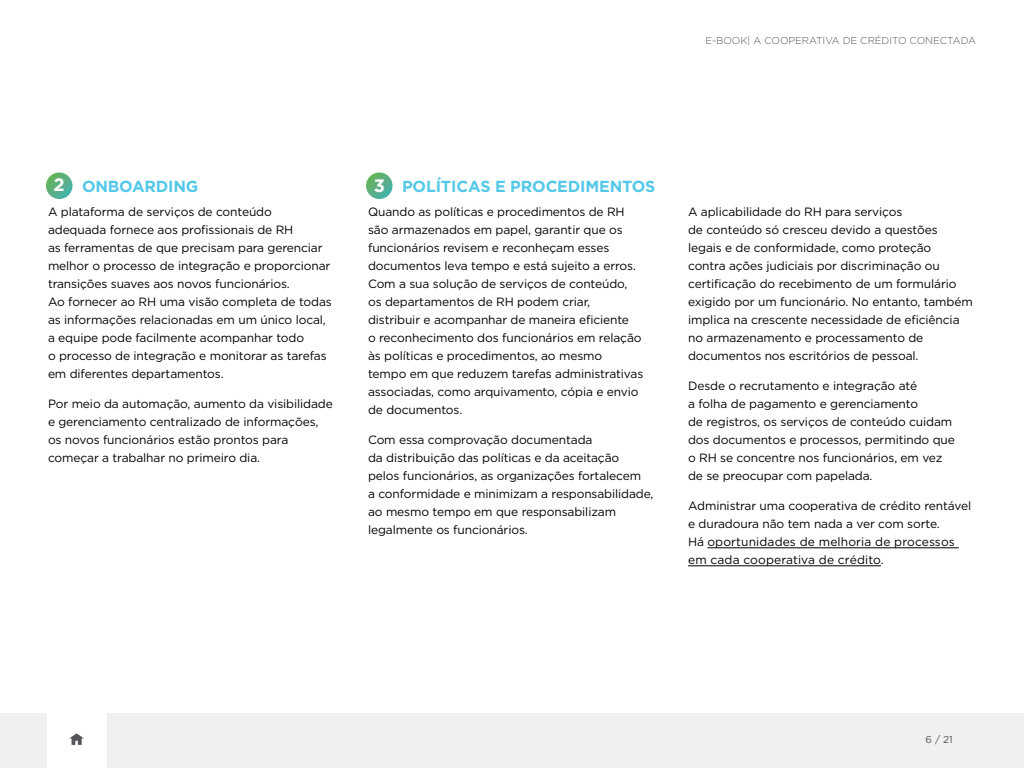
<style>
.page{position:relative;width:1024px;height:768px;background:#fff}
.page>*{position:absolute;margin:0;border:0;box-sizing:border-box;transform-origin:0 0}
.t1{font:700 18px "Gotham HTF";color:#fff}
.t2{font:700 16px "Gotham HTF";letter-spacing:-.01em;color:#54c8e8}
.t3{font:12px/18px "Gotham HTF";letter-spacing:-.01em;color:#000}
.t4{font:300 10px "Gotham HTF";color:#52555b}
.t5{font:10px "Gotham HTF";color:#52555b}
</style>
<div class="page">
<div style="left:0;top:713px;width:1024px;height:55px;background:#f1efef"></div>
<div style="left:47px;top:713px;width:59px;height:55px;background:#fff"></div>
<svg style="left:69px;top:733px;width:15px;height:12px"></svg>
<svg style="left:46px;top:172px;width:26px;height:27px"></svg>
<svg style="left:366px;top:172px;width:27px;height:27px"></svg>
<hr style="left:707px;top:548px;width:252px;height:1px;background:#000">
<hr style="left:688px;top:566px;width:193px;height:1px;background:#000">
<p class="t4" style="left:705px;top:35px;width:272px">E-BOOK| A COOPERATIVA DE CRÉDITO CONECTADA</p>
<h1 class="t1" style="left:54px;top:175px;width:13px">2</h1>
<h2 class="t2" style="left:82px;top:177px;width:118px">ONBOARDING</h2>
<p class="t3" style="left:48px;top:202px;width:285px">A plataforma de serviços de conteúdo adequada fornece aos profissionais de RH<br>as ferramentas de que precisam para gerenciar melhor o processo de integração e proporcionar transições suaves aos novos funcionários.<br>Ao fornecer ao RH uma visão completa de todas as informações relacionadas em um único local, a equipe pode facilmente acompanhar todo<br>o processo de integração e monitorar as tarefas em diferentes departamentos.</p>
<p class="t3" style="left:48px;top:394px;width:286px">Por meio da automação, aumento da visibilidade e gerenciamento centralizado de informações, os novos funcionários estão prontos para começar a trabalhar no primeiro dia.</p>
<h2 class="t2" style="left:402px;top:177px;width:255px">POLÍTICAS E PROCEDIMENTOS</h2>
<p class="t3" style="left:368px;top:202px;width:277px">Quando as políticas e procedimentos de RH são armazenados em papel, garantir que os funcionários revisem e reconheçam esses documentos leva tempo e está sujeito a erros.<br>Com a sua solução de serviços de conteúdo, os departamentos de RH podem criar, distribuir e acompanhar de maneira eficiente<br>o reconhecimento dos funcionários em relação às políticas e procedimentos, ao mesmo tempo em que reduzem tarefas administrativas associadas, como arquivamento, cópia e envio de documentos.</p>
<p class="t3" style="left:368px;top:430px;width:287px">Com essa comprovação documentada<br>da distribuição das políticas e da aceitação pelos funcionários, as organizações fortalecem<br>a conformidade e minimizam a responsabilidade, ao mesmo tempo em que responsabilizam legalmente os funcionários.</p>
<h1 class="t1" style="left:374px;top:176px;width:13px">3</h1>
<p class="t3" style="left:688px;top:203px;width:286px">A aplicabilidade do RH para serviços<br>de conteúdo só cresceu devido a questões legais e de conformidade, como proteção<br>contra ações judiciais por discriminação ou certificação do recebimento de um formulário exigido por um funcionário. No entanto, também implica na crescente necessidade de eficiência no armazenamento e processamento de documentos nos escritórios de pessoal.</p>
<p class="t3" style="left:688px;top:377px;width:268px">Desde o recrutamento e integração até<br>a folha de pagamento e gerenciamento<br>de registros, os serviços de conteúdo cuidam dos documentos e processos, permitindo que o RH se concentre nos funcionários, em vez de se preocupar com papelada.</p>
<p class="t3" style="left:688px;top:497px;width:285px">Administrar uma cooperativa de crédito rentável e duradoura não tem nada a ver com sorte.<br>Há oportunidades de melhoria de processos em cada cooperativa de crédito.</p>
<p class="t5" style="left:926px;top:734px;width:29px">6 / 21</p>
</div>
